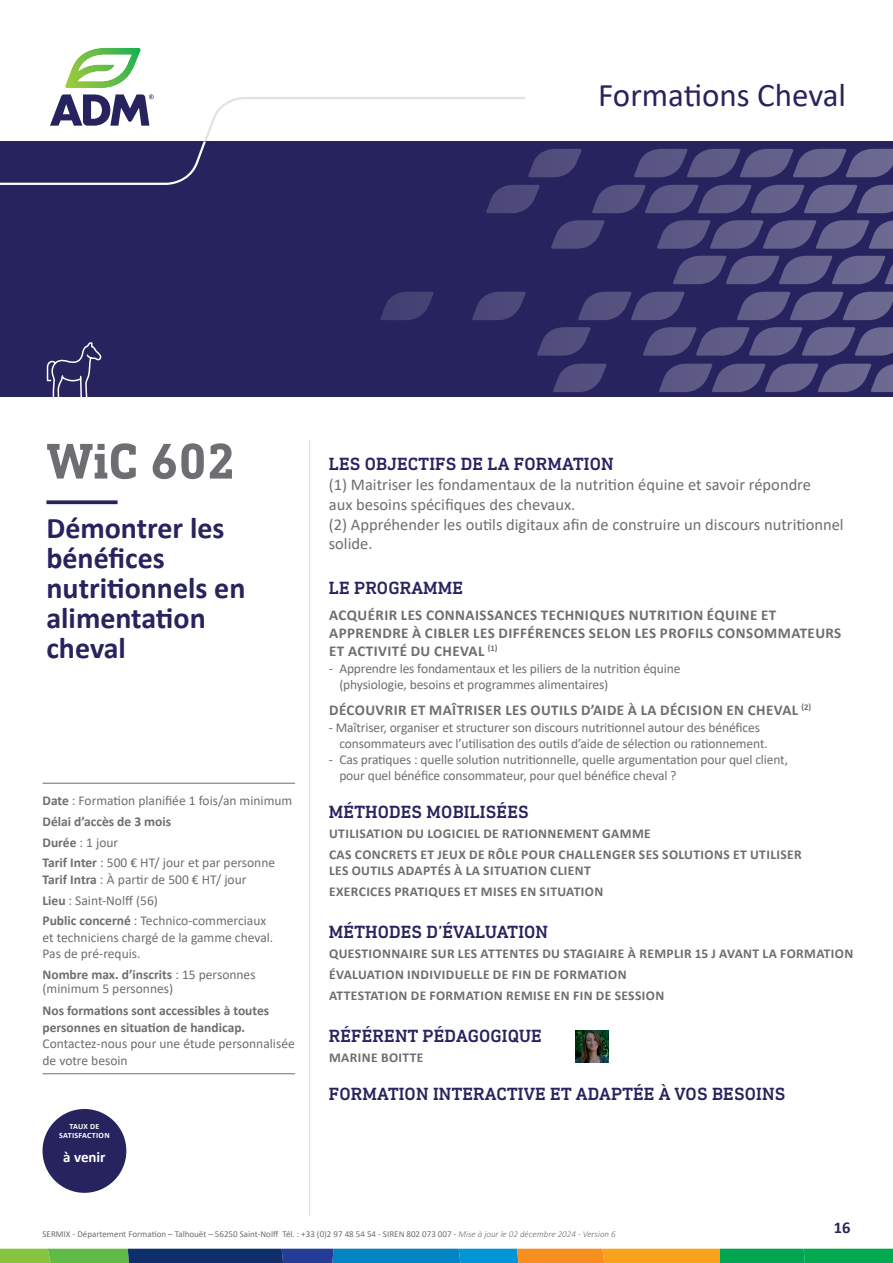
<style>
.page{position:relative;width:893px;height:1263px;background:#fff}
.page>*{position:absolute;margin:0;border:0;box-sizing:border-box;transform-origin:0 0}
.t1{font:700 51px "DIN Next Slab Pro";color:#6d6e71}
.t2{font:33px "Calibri";color:#27235e}
.t3{font:700 30px/30px "Calibri";color:#27235e}
.t4{font:500 18px "DIN Next Slab Pro";letter-spacing:.01em;color:#27235e}
.t5{font:16.5px/19.8px "Calibri";color:#6d6e71}
.t6{font:700 16.5px "Calibri";color:#27235e}
.t7{font:700 15px/18px "Calibri";letter-spacing:.03em;color:#6d6e71}
.t8{font:700 15px "Calibri";color:#fff}
.t9{font:13.5px/16.2px "Calibri";letter-spacing:-.01em;color:#6d6e71}
.t10{font:700 13.5px/20.4px "Calibri";letter-spacing:.03em;color:#6d6e71}
.t11{font:700 13.5px/16.5px "Calibri";color:#6d6e71}
.t12{font:9px "Calibri";color:#6d6e71}
.t13{font:700 8.1px/9.8px "Calibri";letter-spacing:.04em;color:#fff;text-align:center}
.s1{font-weight:700}
.s2{font-weight:300;font-style:italic}
</style>
<div class="page">
<svg style="left:204px;top:97px;width:551px;height:45px"></svg>
<svg style="left:0;top:1249px;width:893px;height:14px;background:#4c8664"></svg>
<svg style="left:65px;top:48px;width:76px;height:40px"></svg>
<svg style="left:50px;top:94px;width:104px;height:32px"></svg>
<div style="left:0;top:142px;width:893px;height:255px;background:#27235e"></div>
<svg style="left:380px;top:149px;width:513px;height:243px"></svg>
<hr style="left:309px;top:441px;width:1px;height:775px;background:#dddee0">
<svg style="left:46px;top:500px;width:72px;height:4px"></svg>
<svg style="left:0;top:141px;width:206px;height:44px"></svg>
<div style="left:525px;top:57px;width:321px;height:73px;background:#fff"></div>
<svg style="left:46px;top:342px;width:55px;height:55px"></svg>
<div style="left:43px;top:1109px;width:83px;height:84px;background:#27235e;border-radius:50%"></div>
<img style="left:575px;top:1030px;width:33px;height:32px">
<hr style="left:43px;top:783px;width:252px;height:1px;background:#6d6e71">
<hr style="left:43px;top:1073px;width:252px;height:1px;background:#6d6e71">
<h2 class="t2" style="left:598px;top:72px;width:249px">Formations Cheval</h2>
<h1 class="t1" style="left:46px;top:431px;width:190px">WiC 602</h1>
<h3 class="t3" style="left:46px;top:513px;width:200px">Démontrer les bénéfices nutritionnels en alimentation cheval</h3>
<p class="t9" style="left:43px;top:790px;width:251px;line-height:20.9px"><span class="s1">Date</span> : Formation planifiée 1 fois/an minimum<br><span class="s1">Délai d’accès de 3 mois<br>Durée</span> : 1 jour<br><span class="s1">Tarif Inter</span> : 500 € HT/ jour et par personne</p>
<p class="t9" style="left:43px;top:869px;width:225px;line-height:20.7px"><span class="s1">Tarif Intra</span> : À partir de 500 € HT/ jour<br><span class="s1">Lieu</span> : Saint-Nolff (56)<br><span class="s1">Public concerné</span> : Technico-commerciaux</p>
<p class="t9" style="left:43px;top:929px;width:232px">et techniciens chargé de la gamme cheval.<br>Pas de pré-requis.</p>
<p class="t9" style="left:43px;top:968px;width:215px;line-height:13.5px"><span class="s1">Nombre max. d’inscrits</span> : 15 personnes (minimum 5 personnes)</p>
<p class="t11" style="left:43px;top:1002px;width:228px">Nos formations sont accessibles à toutes personnes en situation de handicap.</p>
<p class="t9" style="left:43px;top:1035px;width:254px">Contactez-nous pour une étude personnalisée de votre besoin</p>
<p class="t13" style="left:59px;top:1121px;width:52px">TAUX DE<br>SATISFACTION</p>
<p class="t8" style="left:63px;top:1150px;width:44px">à venir</p>
<h3 class="t4" style="left:329px;top:454px;width:286px">LES OBJECTIFS DE LA FORMATION</h3>
<p class="t5" style="left:329px;top:474px;width:516px">(1) Maitriser les fondamentaux de la nutrition équine et savoir répondre<br>aux besoins spécifiques des chevaux.<br>(2) Appréhender les outils digitaux afin de construire un discours nutritionnel solide.</p>
<h3 class="t4" style="left:329px;top:578px;width:136px">LE PROGRAMME</h3>
<p class="t7" style="left:329px;top:606px;width:514px">ACQUÉRIR LES CONNAISSANCES TECHNIQUES NUTRITION ÉQUINE ET<br>APPRENDRE À CIBLER LES DIFFÉRENCES SELON LES PROFILS CONSOMMATEURS<br>ET ACTIVITÉ DU CHEVAL <sup>(1)</sup></p>
<p class="t9" style="left:339px;top:660px;width:343px;text-indent:-11px">- Apprendre les fondamentaux et les piliers de la nutrition équine (physiologie, besoins et programmes alimentaires)</p>
<p class="t7" style="left:329px;top:701px;width:484px">DÉCOUVRIR ET MAÎTRISER LES OUTILS D’AIDE À LA DÉCISION EN CHEVAL <sup>(2)</sup></p>
<p class="t9" style="left:339px;top:719px;width:430px;text-indent:-11px">- Maîtriser, organiser et structurer son discours nutritionnel autour des bénéfices consommateurs avec l’utilisation des outils d’aide de sélection ou rationnement.</p>
<p class="t9" style="left:339px;top:751px;width:450px;text-indent:-11px">- Cas pratiques : quelle solution nutritionnelle, quelle argumentation pour quel client, pour quel bénéfice consommateur, pour quel bénéfice cheval ?</p>
<h3 class="t4" style="left:329px;top:802px;width:201px">MÉTHODES MOBILISÉES</h3>
<p class="t10" style="left:329px;top:824px;width:474px">UTILISATION DU LOGICIEL DE RATIONNEMENT GAMME<br>CAS CONCRETS ET JEUX DE RÔLE POUR CHALLENGER SES SOLUTIONS ET UTILISER</p>
<p class="t10" style="left:329px;top:860px;width:276px">LES OUTILS ADAPTÉS À LA SITUATION CLIENT<br>EXERCICES PRATIQUES ET MISES EN SITUATION</p>
<h3 class="t4" style="left:329px;top:922px;width:221px">MÉTHODES D’ÉVALUATION</h3>
<p class="t10" style="left:329px;top:943px;width:526px">QUESTIONNAIRE SUR LES ATTENTES DU STAGIAIRE À REMPLIR 15 J AVANT LA FORMATION<br>ÉVALUATION INDIVIDUELLE DE FIN DE FORMATION<br>ATTESTATION DE FORMATION REMISE EN FIN DE SESSION</p>
<h3 class="t4" style="left:329px;top:1025px;width:214px">RÉFÉRENT PÉDAGOGIQUE</h3>
<p class="t10" style="left:329px;top:1047px;width:96px">MARINE BOITTE</p>
<h3 class="t4" style="left:329px;top:1084px;width:458px">FORMATION INTERACTIVE ET ADAPTÉE À VOS BESOINS</h3>
<p class="t12" style="left:43px;top:1228px;width:575px">SERMIX - Département Formation – Talhouët – 56250 Saint-Nolff Tél. : +33 (0)2 97 48 54 54 - SIREN 802 073 007 - <span class="s2">Mise à jour le 02 décembre 2024 - Version 6</span></p>
<p class="t6" style="left:834px;top:1216px;width:18px">16</p>
</div>
